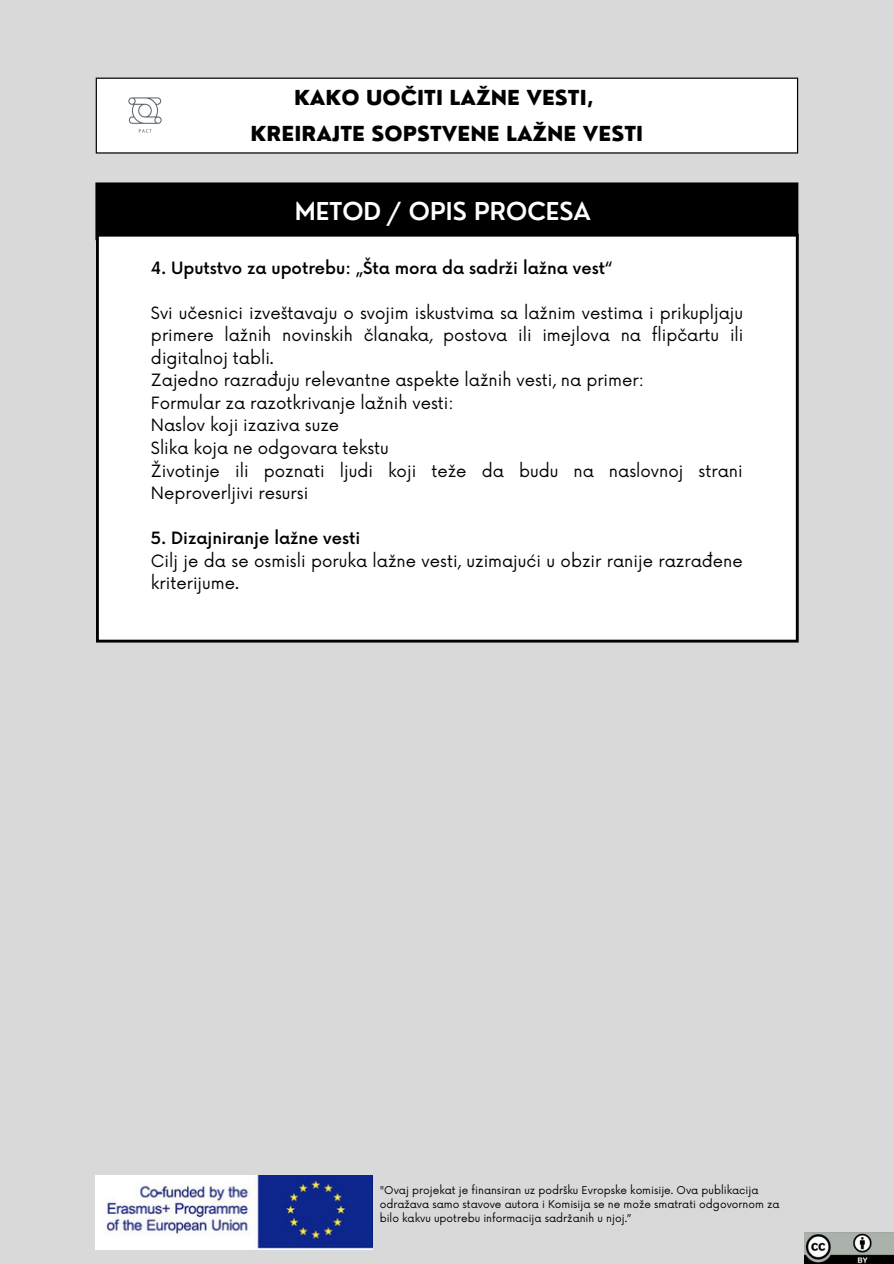
<style>
.page{position:relative;width:894px;height:1264px;background:#fff}
.page>*{position:absolute;margin:0;border:0;box-sizing:border-box;transform-origin:0 0}
.t1{font:600 24px "Nourd";color:#fff}
.t2{font:800 20.1px/36px "Nourd";color:#000;text-align:center}
.t3{font:16.5px/22.5px "Now";color:#000}
.t4{font:500 16.5px "Now";color:#000}
.t5{font:10.5px/14px "Now";color:#000}
</style>
<div class="page">
<div style="left:0;top:0;width:893px;height:1263px;background:#d9d9d9"></div>
<div style="left:96px;top:78px;width:701px;height:75px;background:#fff"></div>
<hr style="left:96px;top:79px;width:1px;height:73px;background:#000">
<hr style="left:796px;top:79px;width:2px;height:73px;background:#000">
<hr style="left:97px;top:152px;width:699px;height:2px;background:#000">
<hr style="left:97px;top:78px;width:699px;height:1px;background:#000">
<img style="left:128px;top:97px;width:34px;height:36px">
<img style="left:96px;top:1175px;width:276px;height:74px">
<div style="left:97px;top:184px;width:699px;height:54px;background:#000"></div>
<hr style="left:95px;top:186px;width:3px;height:51px;background:#000">
<hr style="left:795px;top:186px;width:3px;height:51px;background:#000">
<svg style="left:98px;top:182px;width:697px;height:2px"></svg>
<div style="left:97px;top:235px;width:700px;height:406px;background:#fff"></div>
<hr style="left:96px;top:237px;width:3px;height:402px;background:#000">
<hr style="left:795px;top:237px;width:3px;height:402px;background:#000">
<hr style="left:99px;top:639px;width:696px;height:3px;background:#000">
<svg style="left:95px;top:234px;width:4px;height:6px"></svg>
<hr style="left:99px;top:234px;width:696px;height:3px;background:#000">
<img style="left:804px;top:1232px;width:89px;height:31px">
<p class="t2" style="left:250px;top:80px;width:394px">KAKO UOČITI LAŽNE VESTI,<br>KREIRAJTE SOPSTVENE LAŽNE VESTI</p>
<h1 class="t1" style="left:295px;top:196px;width:297px">METOD / OPIS PROCESA</h1>
<p class="t4" style="left:151px;top:259px;width:463px">4. Uputstvo za upotrebu: „Šta mora da sadrži lažna vest“</p>
<p class="t3" style="left:151px;top:302px;width:594px">Svi učesnici izveštavaju o svojim iskustvima sa lažnim vestima i prikupljaju primere lažnih novinskih članaka, postova ili imejlova na flipčartu ili digitalnoj tabli.<br>Zajedno razrađuju relevantne aspekte lažnih vesti, na primer:<br>Formular za razotkrivanje lažnih vesti:<br>Naslov koji izaziva suze<br>Slika koja ne odgovara tekstu<br>Životinje ili poznati ljudi koji teže da budu na naslovnoj strani Neproverljivi resursi</p>
<p class="t4" style="left:151px;top:529px;width:211px">5. Dizajniranje lažne vesti</p>
<p class="t3" style="left:151px;top:550px;width:593px">Cilj je da se osmisli poruka lažne vesti, uzimajući u obzir ranije razrađene kriterijume.</p>
<p class="t5" style="left:379px;top:1184px;width:401px">"Ovaj projekat je finansiran uz podršku Evropske komisije. Ova publikacija odražava samo stavove autora i Komisija se ne može smatrati odgovornom za bilo kakvu upotrebu informacija sadržanih u njoj.”</p>
</div>
